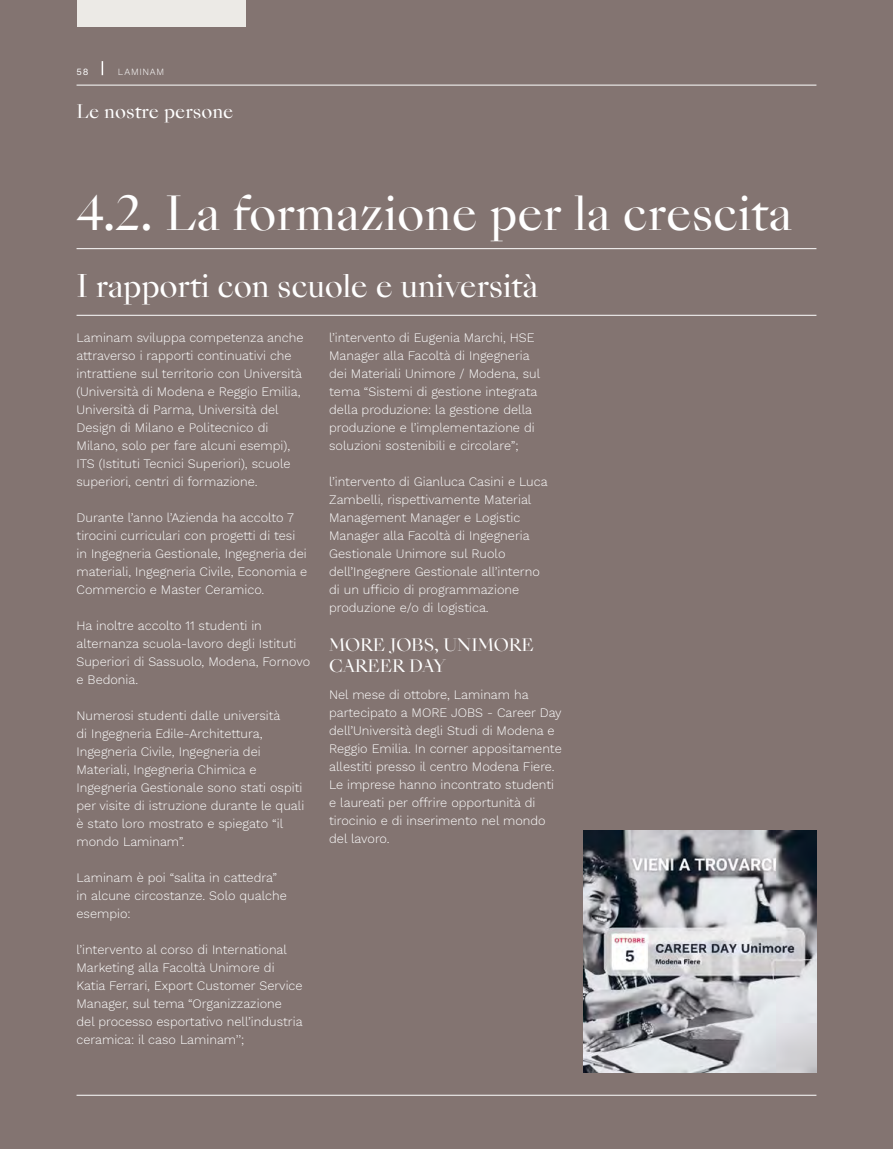
<style>
.page{position:relative;width:893px;height:1149px;background:#fff}
.page>*{position:absolute;margin:0;border:0;box-sizing:border-box;transform-origin:0 0}
.t1{font:45px "Sang Bleu Empire";color:#fff}
.t2{font:30px "Sang Bleu Empire";letter-spacing:-.01em;color:#fff}
.t3{font:18px "Sang Bleu Empire";color:#fff}
.t4{font:16.5px/21px "Sang Bleu Empire";color:#fff}
.t5{font:300 12.75px/18px "Work Sans";color:#fff}
.t6{font:300 9.3px "Work Sans";letter-spacing:.08em;color:#fff}
.t7{font:9.3px "Work Sans";color:#fff}
</style>
<div class="page">
<div style="left:0;top:0;width:893px;height:1148px;background:#837471"></div>
<hr style="left:77px;top:248px;width:739px;height:1px;background:#fff">
<img style="left:583px;top:830px;width:233px;height:241px">
<div style="left:77px;top:0;width:168px;height:27px;background:#eceae6"></div>
<hr style="left:77px;top:315px;width:739px;height:1px;background:#fff">
<svg style="left:102px;top:61px;width:1px;height:14px"></svg>
<hr style="left:77px;top:85px;width:739px;height:1px;background:#fff">
<hr style="left:77px;top:1094px;width:739px;height:1px;background:#fff">
<p class="t7" style="left:77px;top:65px;width:13px">58</p>
<p class="t6" style="left:118px;top:65px;width:48px">LAMINAM</p>
<h3 class="t3" style="left:77px;top:99px;width:159px">Le nostre persone</h3>
<h1 class="t1" style="left:77px;top:182px;width:717px">4.2. La formazione per la crescita</h1>
<h2 class="t2" style="left:77px;top:265px;width:463px">I rapporti con scuole e università</h2>
<p class="t5" style="left:77px;top:328px;width:228px">Laminam sviluppa competenza anche attraverso i rapporti continuativi che intrattiene sul territorio con Università (Università di Modena e Reggio Emilia, Università di Parma, Università del Design di Milano e Politecnico di Milano, solo per fare alcuni esempi), ITS (Istituti Tecnici Superiori), scuole superiori, centri di formazione.</p>
<p class="t5" style="left:77px;top:508px;width:232px">Durante l’anno l’Azienda ha accolto 7 tirocini curriculari con progetti di tesi in Ingegneria Gestionale, Ingegneria dei materiali, Ingegneria Civile, Economia e Commercio e Master Ceramico.</p>
<p class="t5" style="left:77px;top:616px;width:235px">Ha inoltre accolto 11 studenti in alternanza scuola-lavoro degli Istituti<br>Superiori di Sassuolo, Modena, Fornovo e Bedonia.</p>
<p class="t5" style="left:77px;top:706px;width:229px">Numerosi studenti dalle università<br>di Ingegneria Edile-Architettura, Ingegneria Civile, Ingegneria dei Materiali, Ingegneria Chimica e Ingegneria Gestionale sono stati ospiti per visite di istruzione durante le quali è stato loro mostrato e spiegato “il mondo Laminam”.</p>
<p class="t5" style="left:77px;top:868px;width:212px">Laminam è poi “salita in cattedra” in alcune circostanze. Solo qualche esempio:</p>
<p class="t5" style="left:77px;top:940px;width:228px">l’intervento al corso di International Marketing alla Facoltà Unimore di Katia Ferrari, Export Customer Service Manager, sul tema “Organizzazione del processo esportativo nell’industria ceramica: il caso Laminam’’;</p>
<p class="t5" style="left:329px;top:328px;width:212px">l’intervento di Eugenia Marchi, HSE Manager alla Facoltà di Ingegneria dei Materiali Unimore / Modena, sul tema “Sistemi di gestione integrata della produzione: la gestione della produzione e l’implementazione di soluzioni sostenibili e circolare”;</p>
<p class="t5" style="left:329px;top:472px;width:220px">l’intervento di Gianluca Casini e Luca Zambelli, rispettivamente Material Management Manager e Logistic Manager alla Facoltà di Ingegneria Gestionale Unimore sul Ruolo dell’Ingegnere Gestionale all’interno di un ufficio di programmazione produzione e/o di logistica.</p>
<p class="t4" style="left:329px;top:635px;width:206px">MORE JOBS, UNIMORE<br>CAREER DAY</p>
<p class="t5" style="left:329px;top:685px;width:234px">Nel mese di ottobre, Laminam ha partecipato a MORE JOBS - Career Day dell’Università degli Studi di Modena e Reggio Emilia. In corner appositamente allestiti presso il centro Modena Fiere.<br>Le imprese hanno incontrato studenti e laureati per offrire opportunità di tirocinio e di inserimento nel mondo del lavoro.</p>
</div>
